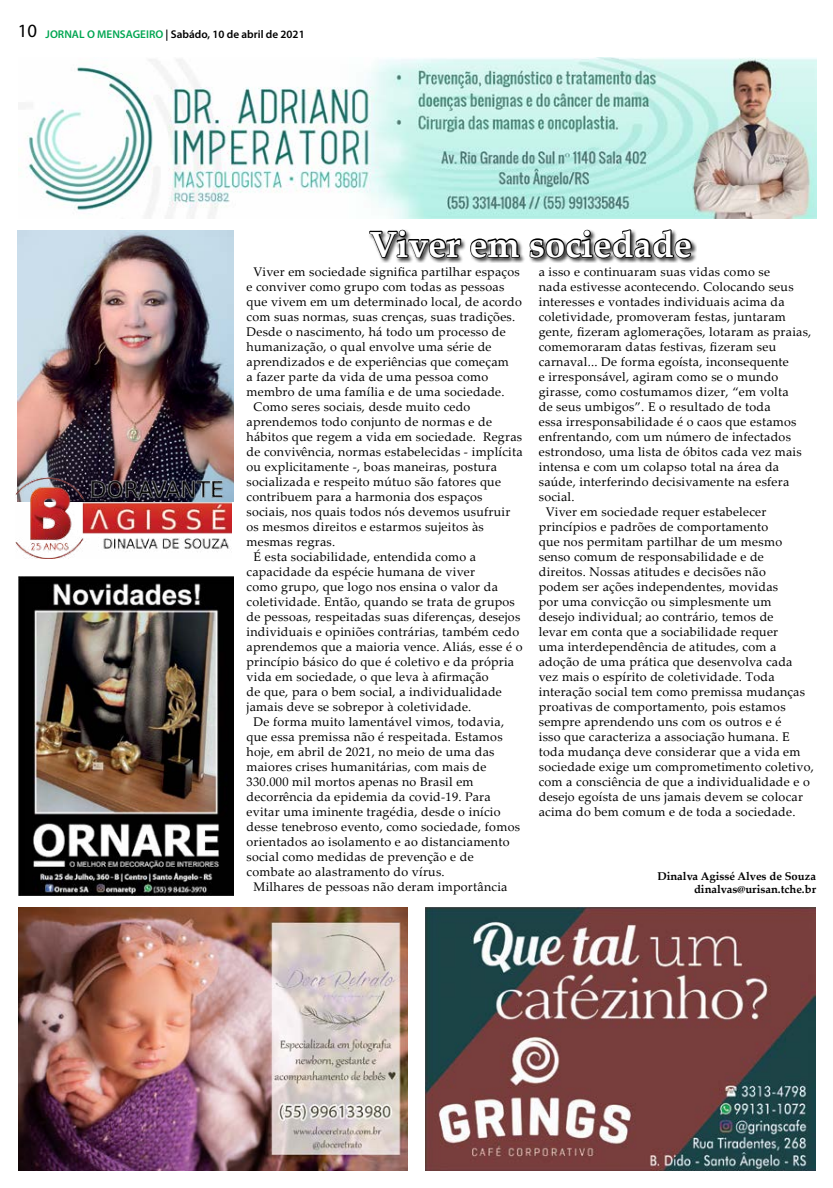
<style>
.page{position:relative;width:833px;height:1188px;background:#fff}
.page>*{position:absolute;margin:0;border:0;box-sizing:border-box;transform-origin:0 0}
.t1{font:700 36.25px "Palatino Linotype";color:#fff}
.t2{font:12.5px "Palatino Linotype";letter-spacing:.02em;color:#000}
.t3{font:700 11.25px/12.5px "Palatino Linotype";color:#000;text-align:right}
.t4{font:600 11.25px "Myriad Pro";color:#000}
.s1{font-weight:400;font-size:18.75px}
.s2{color:#00a651}
</style>
<div class="page">
<img style="left:18px;top:230px;width:215px;height:271px">
<img style="left:16px;top:477px;width:215px;height:81px">
<img style="left:425px;top:907px;width:390px;height:262px">
<img style="left:27px;top:58px;width:789px;height:160px">
<img style="left:18px;top:576px;width:216px;height:319px">
<img style="left:18px;top:907px;width:389px;height:262px">
<div style="left:369px;top:229px;width:328px;height:34px;background:#000;opacity:.75"></div>
<svg style="left:369px;top:229px;width:93px;height:30px"></svg>
<svg style="left:469px;top:237px;width:52px;height:26px"></svg>
<svg style="left:528px;top:141px;width:164px;height:122px"></svg>
<p class="t4" style="left:18px;top:27px;width:288px"><span class="s1">10</span> <span class="s2">JORNAL O MENSAGEIRO</span> | Sabádo, 10 de abril de 2021</p>
<h1 class="t1" style="left:369px;top:218px;width:324px">Viver em sociedade</h1>
<p class="t2" style="left:254px;top:262px;width:267px">Viver em sociedade significa partilhar espaços</p>
<p class="t2" style="left:246px;top:277px;width:259px">e conviver como grupo com todas as pessoas</p>
<p class="t2" style="left:246px;top:292px;width:277px">que vivem em um determinado local, de acordo</p>
<p class="t2" style="left:246px;top:307px;width:270px">com suas normas, suas crenças, suas tradições.</p>
<p class="t2" style="left:246px;top:322px;width:261px">Desde o nascimento, há todo um processo de</p>
<p class="t2" style="left:246px;top:337px;width:246px">humanização, o qual envolve uma série de</p>
<p class="t2" style="left:246px;top:352px;width:264px">aprendizados e de experiências que começam</p>
<p class="t2" style="left:246px;top:367px;width:243px">a fazer parte da vida de uma pessoa como</p>
<p class="t2" style="left:246px;top:382px;width:260px">membro de uma família e de uma sociedade.</p>
<p class="t2" style="left:254px;top:397px;width:218px">Como seres sociais, desde muito cedo</p>
<p class="t2" style="left:246px;top:412px;width:247px">aprendemos todo conjunto de normas e de</p>
<p class="t2" style="left:246px;top:427px;width:277px">hábitos que regem a vida em sociedade. Regras</p>
<p class="t2" style="left:246px;top:442px;width:278px">de convivência, normas estabelecidas - implícita</p>
<p class="t2" style="left:246px;top:457px;width:252px">ou explicitamente -, boas maneiras, postura</p>
<p class="t2" style="left:246px;top:472px;width:256px">socializada e respeito mútuo são fatores que</p>
<p class="t2" style="left:246px;top:487px;width:237px">contribuem para a harmonia dos espaços</p>
<p class="t2" style="left:246px;top:502px;width:265px">sociais, nos quais todos nós devemos usufruir</p>
<p class="t2" style="left:246px;top:517px;width:239px">os mesmos direitos e estarmos sujeitos às</p>
<p class="t2" style="left:246px;top:532px;width:90px">mesmas regras.</p>
<p class="t2" style="left:254px;top:547px;width:224px">É esta sociabilidade, entendida como a</p>
<p class="t2" style="left:246px;top:562px;width:230px">capacidade da espécie humana de viver</p>
<p class="t2" style="left:246px;top:577px;width:253px">como grupo, que logo nos ensina o valor da</p>
<p class="t2" style="left:246px;top:592px;width:270px">coletividade. Então, quando se trata de grupos</p>
<p class="t2" style="left:246px;top:607px;width:275px">de pessoas, respeitadas suas diferenças, desejos</p>
<p class="t2" style="left:246px;top:622px;width:274px">individuais e opiniões contrárias, também cedo</p>
<p class="t2" style="left:246px;top:637px;width:277px">aprendemos que a maioria vence. Aliás, esse é o</p>
<p class="t2" style="left:246px;top:652px;width:269px">princípio básico do que é coletivo e da própria</p>
<p class="t2" style="left:246px;top:667px;width:244px">vida em sociedade, o que leva à afirmação</p>
<p class="t2" style="left:246px;top:682px;width:257px">de que, para o bem social, a individualidade</p>
<p class="t2" style="left:246px;top:697px;width:226px">jamais deve se sobrepor à coletividade.</p>
<p class="t2" style="left:254px;top:712px;width:252px">De forma muito lamentável vimos, todavia,</p>
<p class="t2" style="left:246px;top:727px;width:258px">que essa premissa não é respeitada. Estamos</p>
<p class="t2" style="left:246px;top:742px;width:249px">hoje, em abril de 2021, no meio de uma das</p>
<p class="t2" style="left:246px;top:757px;width:241px">maiores crises humanitárias, com mais de</p>
<p class="t2" style="left:246px;top:772px;width:229px">330.000 mil mortos apenas no Brasil em</p>
<p class="t2" style="left:246px;top:787px;width:246px">decorrência da epidemia da covid-19. Para</p>
<p class="t2" style="left:246px;top:802px;width:255px">evitar uma iminente tragédia, desde o início</p>
<p class="t2" style="left:246px;top:817px;width:275px">desse tenebroso evento, como sociedade, fomos</p>
<p class="t2" style="left:246px;top:832px;width:264px">orientados ao isolamento e ao distanciamento</p>
<p class="t2" style="left:246px;top:847px;width:229px">social como medidas de prevenção e de</p>
<p class="t2" style="left:246px;top:862px;width:200px">combate ao alastramento do vírus.</p>
<p class="t2" style="left:254px;top:877px;width:255px">Milhares de pessoas não deram importância</p>
<p class="t2" style="left:539px;top:262px;width:233px">a isso e continuaram suas vidas como se</p>
<p class="t2" style="left:539px;top:277px;width:256px">nada estivesse acontecendo. Colocando seus</p>
<p class="t2" style="left:539px;top:292px;width:247px">interesses e vontades individuais acima da</p>
<p class="t2" style="left:539px;top:307px;width:249px">coletividade, promoveram festas, juntaram</p>
<p class="t2" style="left:539px;top:322px;width:274px">gente, fizeram aglomerações, lotaram as praias,</p>
<p class="t2" style="left:539px;top:337px;width:239px">comemoraram datas festivas, fizeram seu</p>
<p class="t2" style="left:539px;top:352px;width:251px">carnaval... De forma egoísta, inconsequente</p>
<p class="t2" style="left:539px;top:367px;width:241px">e irresponsável, agiram como se o mundo</p>
<p class="t2" style="left:539px;top:382px;width:251px">girasse, como costumamos dizer, “em volta</p>
<p class="t2" style="left:539px;top:397px;width:233px">de seus umbigos”. E o resultado de toda</p>
<p class="t2" style="left:539px;top:412px;width:259px">essa irresponsabilidade é o caos que estamos</p>
<p class="t2" style="left:539px;top:427px;width:254px">enfrentando, com um número de infectados</p>
<p class="t2" style="left:539px;top:442px;width:264px">estrondoso, uma lista de óbitos cada vez mais</p>
<p class="t2" style="left:539px;top:457px;width:242px">intensa e com um colapso total na área da</p>
<p class="t2" style="left:539px;top:472px;width:252px">saúde, interferindo decisivamente na esfera</p>
<p class="t2" style="left:539px;top:487px;width:37px">social.</p>
<p class="t2" style="left:546px;top:502px;width:222px">Viver em sociedade requer estabelecer</p>
<p class="t2" style="left:539px;top:517px;width:231px">princípios e padrões de comportamento</p>
<p class="t2" style="left:539px;top:532px;width:245px">que nos permitam partilhar de um mesmo</p>
<p class="t2" style="left:539px;top:547px;width:227px">senso comum de responsabilidade e de</p>
<p class="t2" style="left:539px;top:562px;width:228px">direitos. Nossas atitudes e decisões não</p>
<p class="t2" style="left:539px;top:577px;width:241px">podem ser ações independentes, movidas</p>
<p class="t2" style="left:539px;top:592px;width:234px">por uma convicção ou simplesmente um</p>
<p class="t2" style="left:539px;top:607px;width:236px">desejo individual; ao contrário, temos de</p>
<p class="t2" style="left:539px;top:622px;width:241px">levar em conta que a sociabilidade requer</p>
<p class="t2" style="left:539px;top:637px;width:239px">uma interdependência de atitudes, com a</p>
<p class="t2" style="left:539px;top:652px;width:255px">adoção de uma prática que desenvolva cada</p>
<p class="t2" style="left:539px;top:667px;width:237px">vez mais o espírito de coletividade. Toda</p>
<p class="t2" style="left:539px;top:682px;width:268px">interação social tem como premissa mudanças</p>
<p class="t2" style="left:539px;top:697px;width:248px">proativas de comportamento, pois estamos</p>
<p class="t2" style="left:539px;top:712px;width:244px">sempre aprendendo uns com os outros e é</p>
<p class="t2" style="left:539px;top:727px;width:252px">isso que caracteriza a associação humana. E</p>
<p class="t2" style="left:539px;top:742px;width:263px">toda mudança deve considerar que a vida em</p>
<p class="t2" style="left:539px;top:757px;width:277px">sociedade exige um comprometimento coletivo,</p>
<p class="t2" style="left:539px;top:772px;width:273px">com a consciência de que a individualidade e o</p>
<p class="t2" style="left:539px;top:787px;width:266px">desejo egoísta de uns jamais devem se colocar</p>
<p class="t2" style="left:539px;top:802px;width:258px">acima do bem comum e de toda a sociedade.</p>
<p class="t3" style="left:657px;top:869px;width:160px">Dinalva Agissé Alves de Souza dinalvas@urisan.tche.br</p>
</div>
